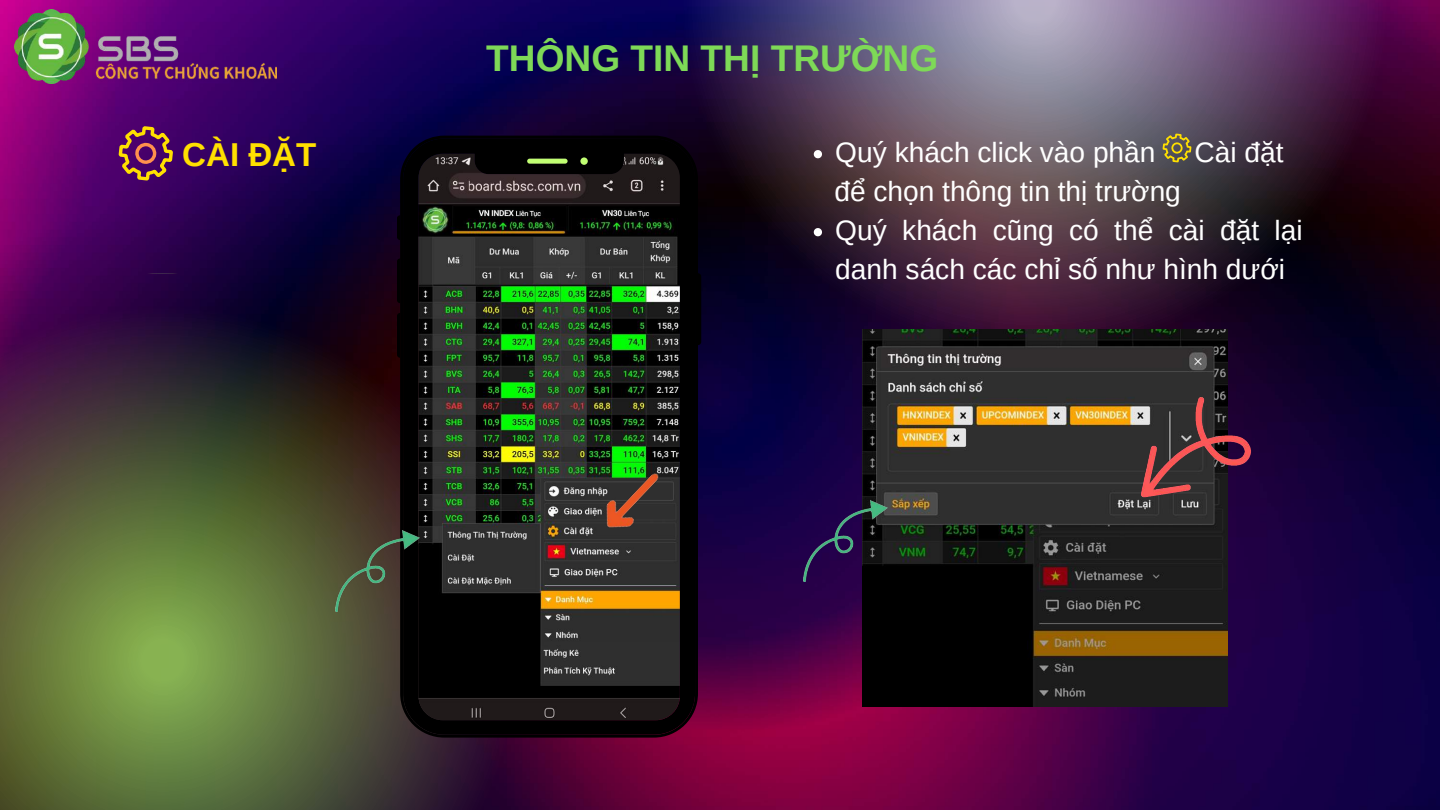
<style>
.page{position:relative;width:1440px;height:810px;background:#fff}
.page>*{position:absolute;margin:0;border:0;box-sizing:border-box;transform-origin:0 0}
.t1{font:700 37.1px "Arimo";color:#7ed957}
.t2{font:700 33.1px "Arimo";color:#ffe000}
.t3{font:28.1px/39px "Arimo";color:#fff}
</style>
<div class="page">
<img style="left:0;top:0;width:1440px;height:810px">
<svg style="left:0;top:274px;width:548px;height:536px;background:#4b4c35"></svg>
<img style="left:649px;top:0;width:770px;height:385px">
<svg style="left:1433px;top:0;width:7px;height:428px;background:#2a0021"></svg>
<svg style="left:397px;top:215px;width:3px;height:25px"></svg>
<svg style="left:397px;top:258px;width:3px;height:45px"></svg>
<svg style="left:397px;top:313px;width:3px;height:45px"></svg>
<svg style="left:698px;top:273px;width:3px;height:72px"></svg>
<img style="left:400px;top:136px;width:298px;height:602px">
<img style="left:561px;top:447px;width:122px;height:125px">
<img style="left:335px;top:531px;width:84px;height:81px">
<svg style="left:115px;top:122px;width:62px;height:59px;background:#733254"></svg>
<img style="left:863px;top:330px;width:365px;height:376px">
<img style="left:804px;top:500px;width:84px;height:81px">
<img style="left:1137px;top:392px;width:119px;height:111px">
<svg style="left:814px;top:150px;width:8px;height:8px"></svg>
<svg style="left:814px;top:228px;width:8px;height:8px"></svg>
<svg style="left:1161px;top:131px;width:33px;height:32px"></svg>
<div style="left:1171px;top:142px;width:12px;height:12px;border:2px solid #ffe000;border-radius:4px"></div>
<img style="left:14px;top:9px;width:262px;height:75px">
<h1 class="t1" style="left:486px;top:38px;width:453px">THÔNG TIN THỊ TRƯỜNG</h1>
<p class="t2" style="left:182px;top:136px;width:136px">CÀI ĐẶT</p>
<p class="t3" style="left:835px;top:133px;width:322px">Quý khách click vào phần</p>
<p class="t3" style="left:1195px;top:133px;width:91px">Cài đặt</p>
<p class="t3" style="left:834px;top:172px;width:348px">để chọn thông tin thị trường</p>
<p class="t3" style="left:835px;top:211px;width:469px">Quý khách cũng có thể cài đặt lại danh sách các chỉ số như hình dưới</p>
</div>
